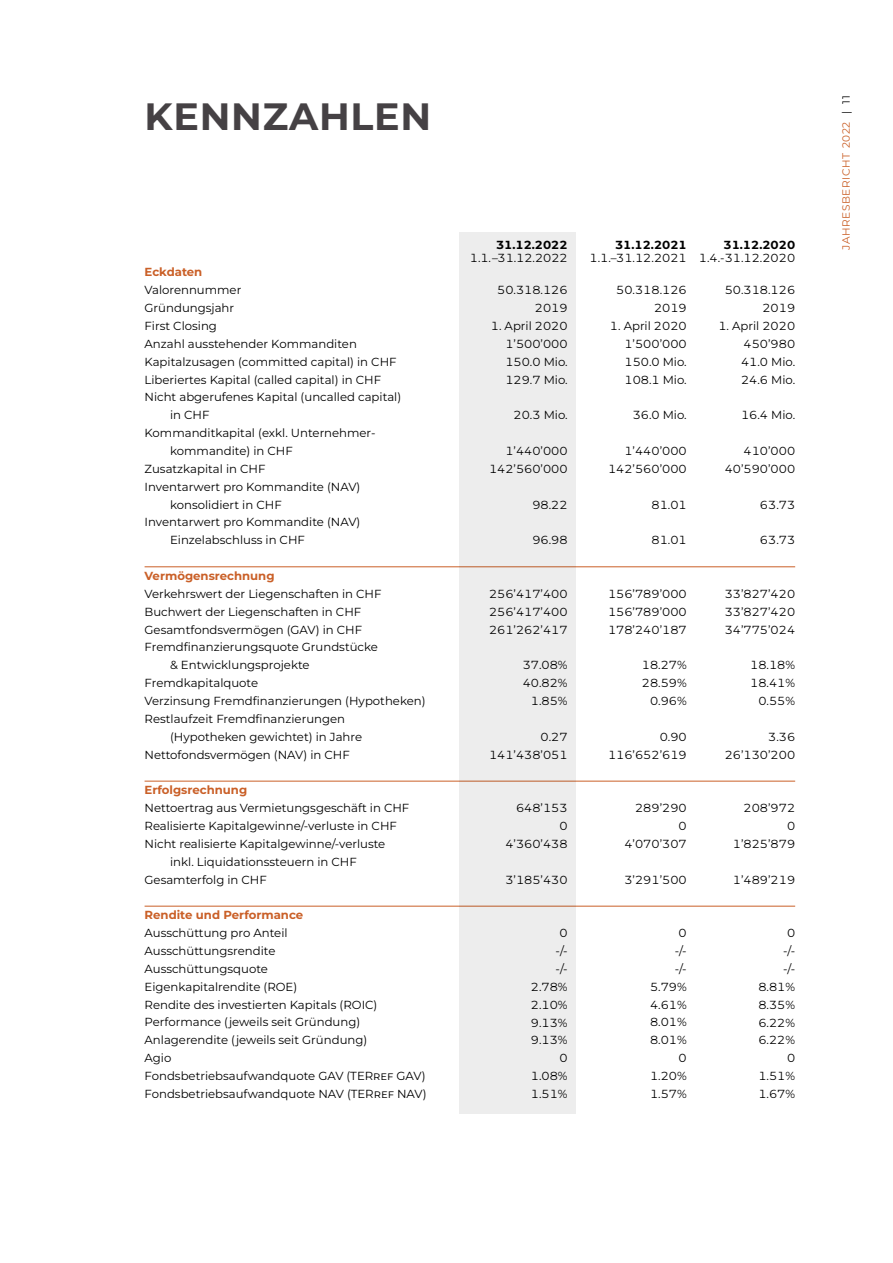
<style>
.page{position:relative;width:893px;height:1263px;background:#fff}
.page>*{position:absolute;margin:0;border:0;box-sizing:border-box;transform-origin:0 0}
.t1{font:700 38.1px "Montserrat";letter-spacing:.02em;color:#454144}
.t2{font:11.7px/17.9px "Montserrat";color:#000;text-align:right}
.t3{font:700 11.7px "Montserrat";color:#ca6028}
.t4{font:700 11.7px "Montserrat";color:#000}
.t5{font:10.5px "Montserrat";letter-spacing:.06em;color:#ca6028}
.s1{color:#000}
</style>
<div class="page">
<hr style="left:0;top:0;width:1px;height:1263px;background:#ededed">
<hr style="left:145px;top:566px;width:650px;height:1px;background:#ca6028">
<hr style="left:145px;top:781px;width:650px;height:1px;background:#ca6028">
<hr style="left:145px;top:906px;width:650px;height:1px;background:#ca6028">
<div style="left:459px;top:232px;width:117px;height:881px;background:#ededed"></div>
<h1 class="t1" style="left:145px;top:91px;width:288px">KENNZAHLEN</h1>
<p class="t3" style="left:145px;top:264px;width:59px">Eckdaten</p>
<p class="t2" style="left:145px;top:281px;width:98px">Valorennummer</p>
<p class="t2" style="left:145px;top:299px;width:91px">Gründungsjahr</p>
<p class="t2" style="left:145px;top:317px;width:74px">First Closing</p>
<p class="t2" style="left:145px;top:334px;width:214px">Anzahl ausstehender Kommanditen</p>
<p class="t2" style="left:145px;top:352px;width:254px">Kapitalzusagen (committed capital) in CHF</p>
<p class="t2" style="left:145px;top:370px;width:238px">Liberiertes Kapital (called capital) in CHF</p>
<p class="t2" style="left:145px;top:388px;width:258px">Nicht abgerufenes Kapital (uncalled capital)</p>
<p class="t2" style="left:170px;top:406px;width:41px">in CHF</p>
<p class="t2" style="left:145px;top:424px;width:233px">Kommanditkapital (exkl. Unternehmer-</p>
<p class="t2" style="left:170px;top:442px;width:124px">kommandite) in CHF</p>
<p class="t2" style="left:145px;top:459px;width:122px">Zusatzkapital in CHF</p>
<p class="t2" style="left:145px;top:477px;width:217px">Inventarwert pro Kommandite (NAV)</p>
<p class="t2" style="left:170px;top:495px;width:113px">konsolidiert in CHF</p>
<p class="t2" style="left:145px;top:513px;width:217px">Inventarwert pro Kommandite (NAV)</p>
<p class="t2" style="left:170px;top:531px;width:136px">Einzelabschluss in CHF</p>
<p class="t3" style="left:145px;top:568px;width:132px">Vermögensrechnung</p>
<p class="t2" style="left:145px;top:584px;width:238px">Verkehrswert der Liegenschaften in CHF</p>
<p class="t2" style="left:145px;top:602px;width:218px">Buchwert der Liegenschaften in CHF</p>
<p class="t2" style="left:145px;top:620px;width:219px">Gesamtfondsvermögen (GAV) in CHF</p>
<p class="t2" style="left:145px;top:638px;width:235px">Fremdfinanzierungsquote Grundstücke</p>
<p class="t2" style="left:170px;top:656px;width:141px">&amp; Entwicklungsprojekte</p>
<p class="t2" style="left:145px;top:674px;width:115px">Fremdkapitalquote</p>
<p class="t2" style="left:145px;top:692px;width:283px">Verzinsung Fremdfinanzierungen (Hypotheken)</p>
<p class="t2" style="left:145px;top:709px;width:202px">Restlaufzeit Fremdfinanzierungen</p>
<p class="t2" style="left:170px;top:727px;width:193px">(Hypotheken gewichtet) in Jahre</p>
<p class="t2" style="left:145px;top:745px;width:207px">Nettofondsvermögen (NAV) in CHF</p>
<p class="t3" style="left:145px;top:782px;width:104px">Erfolgsrechnung</p>
<p class="t2" style="left:145px;top:799px;width:266px">Nettoertrag aus Vermietungsgeschäft in CHF</p>
<p class="t2" style="left:145px;top:816px;width:254px">Realisierte Kapitalgewinne/-verluste in CHF</p>
<p class="t2" style="left:145px;top:834px;width:242px">Nicht realisierte Kapitalgewinne/-verluste</p>
<p class="t2" style="left:170px;top:852px;width:188px">inkl. Liquidationssteuern in CHF</p>
<p class="t2" style="left:145px;top:870px;width:124px">Gesamterfolg in CHF</p>
<p class="t3" style="left:145px;top:907px;width:160px">Rendite und Performance</p>
<p class="t2" style="left:145px;top:924px;width:284px;text-align:left">Ausschüttung pro Anteil<br>Ausschüttungsrendite<br>Ausschüttungsquote<br>Eigenkapitalrendite (ROE)<br>Rendite des investierten Kapitals (ROIC)<br>Performance (jeweils seit Gründung)<br>Anlagerendite (jeweils seit Gründung)<br>Agio<br>Fondsbetriebsaufwandquote GAV (TERREF GAV)<br>Fondsbetriebsaufwandquote NAV (TERREF NAV)</p>
<p class="t4" style="left:496px;top:237px;width:73px">31.12.2022</p>
<p class="t2" style="left:470px;top:249px;width:99px">1.1.–31.12.2022</p>
<p class="t2" style="left:497px;top:281px;width:72px">50.318.126<br>2019</p>
<p class="t2" style="left:505px;top:317px;width:64px;text-align:justify;text-indent:-14px">1. April 2020<br>1’500’000<br>150.0 Mio.<br>129.7 Mio.</p>
<p class="t2" style="left:514px;top:406px;width:56px">20.3 Mio.</p>
<p class="t2" style="left:489px;top:442px;width:80px">1’440’000<br>142’560’000</p>
<p class="t2" style="left:532px;top:495px;width:37px">98.22</p>
<p class="t2" style="left:532px;top:531px;width:37px">96.98</p>
<p class="t2" style="left:489px;top:584px;width:80px;text-align:justify">256’417’400<br>256’417’400<br>261’262’417</p>
<p class="t2" style="left:523px;top:656px;width:46px">37.08%<br>40.82%<br>1.85%</p>
<p class="t2" style="left:489px;top:727px;width:80px">0.27<br>141’438’051</p>
<p class="t2" style="left:505px;top:799px;width:64px">648’153<br>0<br>4’360’438</p>
<p class="t2" style="left:505px;top:870px;width:64px">3’185’430</p>
<p class="t2" style="left:531px;top:924px;width:38px">0<br>-/-<br>-/-<br>2.78%<br>2.10%<br>9.13%<br>9.13%<br>0<br>1.08%<br>1.51%</p>
<p class="t4" style="left:615px;top:237px;width:73px">31.12.2021</p>
<p class="t2" style="left:589px;top:249px;width:99px">1.1.–31.12.2021</p>
<p class="t2" style="left:616px;top:281px;width:72px">50.318.126<br>2019</p>
<p class="t2" style="left:624px;top:317px;width:64px;text-align:justify;text-indent:-14px">1. April 2020<br>1’500’000<br>150.0 Mio.<br>108.1 Mio.</p>
<p class="t2" style="left:633px;top:406px;width:56px">36.0 Mio.</p>
<p class="t2" style="left:608px;top:442px;width:80px">1’440’000<br>142’560’000</p>
<p class="t2" style="left:651px;top:495px;width:37px">81.01</p>
<p class="t2" style="left:651px;top:531px;width:37px">81.01</p>
<p class="t4" style="left:723px;top:237px;width:73px">31.12.2020</p>
<p class="t2" style="left:699px;top:249px;width:98px">1.4.-31.12.2020</p>
<p class="t2" style="left:725px;top:281px;width:72px">50.318.126<br>2019</p>
<p class="t2" style="left:741px;top:317px;width:56px;text-align:justify;text-indent:-23px">1. April 2020<br>450’980<br>41.0 Mio.<br>24.6 Mio.</p>
<p class="t2" style="left:741px;top:406px;width:56px">16.4 Mio.</p>
<p class="t2" style="left:725px;top:442px;width:72px">410’000<br>40’590’000</p>
<p class="t2" style="left:760px;top:495px;width:37px">63.73</p>
<p class="t2" style="left:760px;top:531px;width:37px">63.73</p>
<p class="t2" style="left:608px;top:584px;width:80px;text-align:justify">156’789’000<br>156’789’000<br>178’240’187</p>
<p class="t2" style="left:642px;top:656px;width:46px">18.27%<br>28.59%<br>0.96%</p>
<p class="t2" style="left:608px;top:727px;width:80px">0.90<br>116’652’619</p>
<p class="t2" style="left:725px;top:584px;width:72px;text-align:justify">33’827’420<br>33’827’420<br>34’775’024</p>
<p class="t2" style="left:750px;top:656px;width:46px">18.18%<br>18.41%<br>0.55%</p>
<p class="t2" style="left:725px;top:727px;width:72px">3.36<br>26’130’200</p>
<p class="t2" style="left:624px;top:799px;width:64px">289’290<br>0<br>4’070’307</p>
<p class="t2" style="left:624px;top:870px;width:64px">3’291’500</p>
<p class="t2" style="left:733px;top:799px;width:64px">208’972<br>0<br>1’825’879</p>
<p class="t2" style="left:733px;top:870px;width:64px">1’489’219</p>
<p class="t2" style="left:650px;top:924px;width:38px">0<br>-/-<br>-/-<br>5.79%<br>4.61%<br>8.01%<br>8.01%<br>0<br>1.20%<br>1.57%</p>
<p class="t2" style="left:758px;top:924px;width:38px">0<br>-/-<br>-/-<br>8.81%<br>8.35%<br>6.22%<br>6.22%<br>0<br>1.51%<br>1.67%</p>
<p class="t5" style="left:839px;top:250px;width:156px;rotate:-90deg">JAHRESBERICHT 2022 <span class="s1">| 11</span></p>
</div>
